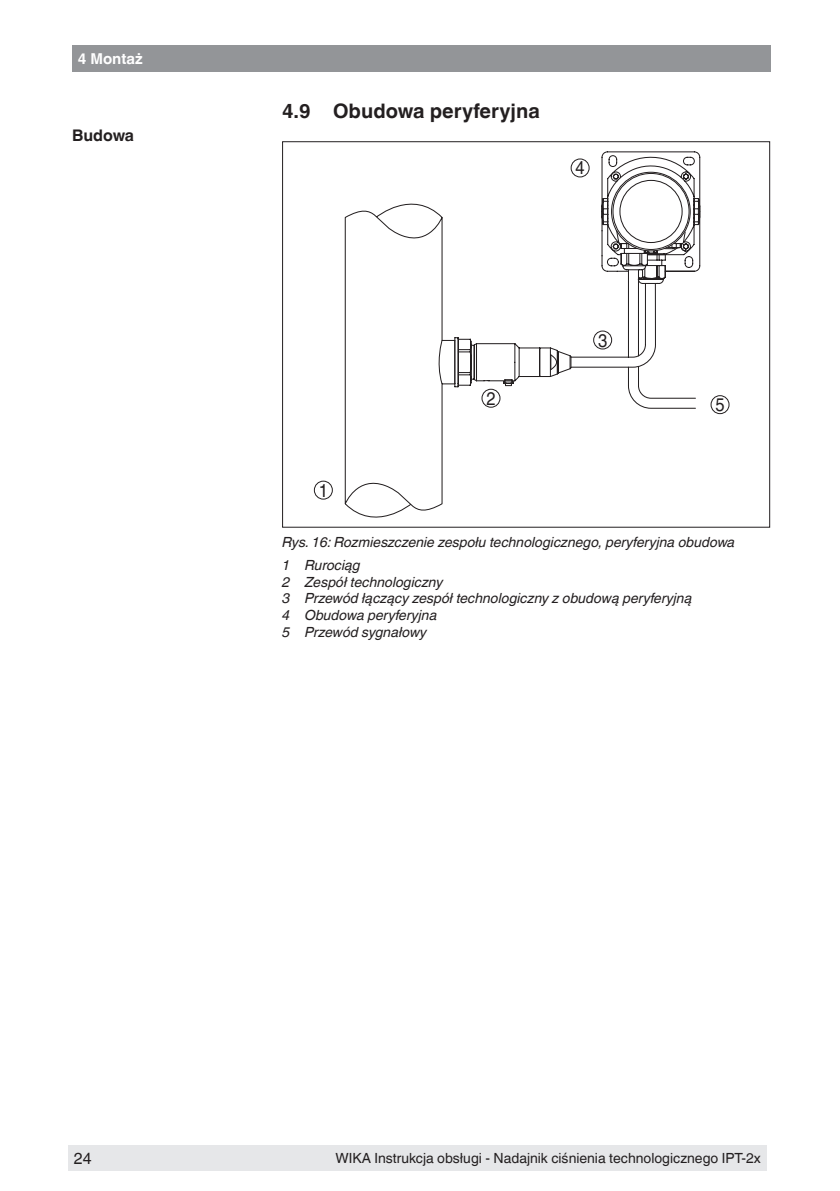
<style>
.page{position:relative;width:840px;height:1191px;background:#fff}
.page>*{position:absolute;margin:0;border:0;box-sizing:border-box;transform-origin:0 0}
.titel_2_normal{font:700 20px "Helvetica Linotype";color:#231f20}
.bild{font:18.4px "Helvetica Linotype";color:#231f20;scale:.9 1}
.marginaltext{font:700 16px "Helvetica Linotype";color:#231f20}
.t1{font:16px "Helvetica Linotype";color:#231f20}
.K1_Wika{font:700 15px "Helvetica Linotype";color:#fff}
.legende_normal{font:italic 14px "Helvetica Linotype";color:#231f20}
.Bildunterschrift_nor{font:italic 14px "Helvetica Linotype";color:#231f20}
.Fuss_F_right{font:14px "Helvetica Linotype";color:#231f20}
.legende_normal_last{font:italic 14px "Helvetica Linotype";color:#231f20}
</style>
<div class="page">
<div style="left:68px;top:1145px;width:43px;height:26px;background:#e6e7e9"></div>
<div style="left:72px;top:45px;width:697px;height:27px;background:#939598"></div>
<div style="left:111px;top:1145px;width:655px;height:26px;background:#e6e7e9"></div>
<div style="left:314px;top:481px;width:18px;height:18px;background:#fff;border:1px solid #231f20;border-radius:50%"></div>
<div style="left:710px;top:395px;width:18px;height:19px;background:#fff;border:1px solid #231f20;border-radius:50%"></div>
<svg style="left:344px;top:151px;width:356px;height:366px"></svg>
<div style="left:619px;top:180px;width:63px;height:63px;border:1px solid #231f20;border-radius:50%"></div>
<div style="left:610px;top:172px;width:80px;height:79px;border:1px solid #231f20;border-radius:50%"></div>
<p class="K1_Wika" style="left:78px;top:50px;width:66px">4 Montaż</p>
<p class="marginaltext" style="left:72px;top:126px;width:63px">Budowa</p>
<p class="titel_2_normal" style="left:282px;top:100px;width:259px">4.9 Obudowa peryferyjna</p>
<p class="bild" style="left:575px;top:157px;width:12px">4</p>
<p class="bild" style="left:318px;top:479px;width:12px">1</p>
<p class="bild" style="left:486px;top:387px;width:12px">2</p>
<p class="bild" style="left:597px;top:329px;width:12px">3</p>
<p class="bild" style="left:715px;top:394px;width:12px">5</p>
<p class="Bildunterschrift_nor" style="left:282px;top:534px;width:454px">Rys. 16: Rozmieszczenie zespołu technologicznego, peryferyjna obudowa</p>
<p class="legende_normal" style="left:282px;top:557px;width:80px">1 Rurociąg</p>
<p class="legende_normal" style="left:282px;top:573px;width:162px">2 Zespół technologiczny</p>
<p class="legende_normal" style="left:282px;top:590px;width:411px">3 Przewód łączący zespół technologiczny z obudową peryferyjną</p>
<p class="legende_normal" style="left:282px;top:607px;width:156px">4 Obudowa peryferyjna</p>
<p class="legende_normal_last" style="left:282px;top:624px;width:146px">5 Przewód sygnałowy</p>
<p class="t1" style="left:74px;top:1149px;width:19px">24</p>
<p class="Fuss_F_right" style="left:335px;top:1150px;width:426px">WIKA Instrukcja obsługi - Nadajnik ciśnienia technologicznego IPT-2x</p>
</div>
